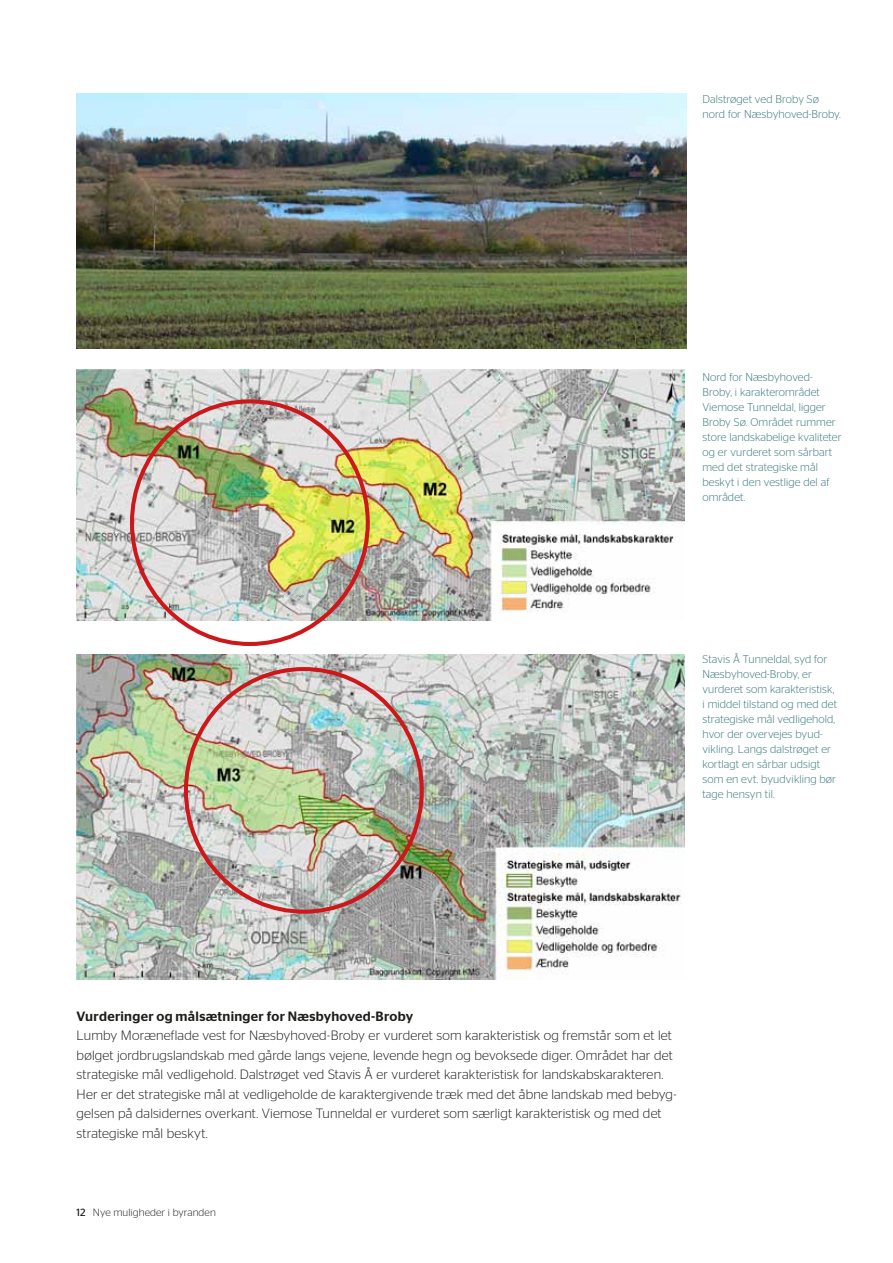
<style>
.page{position:relative;width:893px;height:1263px;background:#fff}
.page>*{position:absolute;margin:0;border:0;box-sizing:border-box;transform-origin:0 0}
.t1{font:300 13.5px/19.5px "Stag Sans";letter-spacing:.01em;color:#1d1d1b}
.t2{font:500 13.5px "Stag Sans";letter-spacing:.02em;color:#1d1d1b}
.t3{font:300 11.25px/15px "Stag Sans";letter-spacing:.01em;color:#36767e}
.t4{font:300 10.5px "Stag Sans";letter-spacing:.01em;color:#1d1d1b}
.s1{font-weight:400}
</style>
<div class="page">
<img style="left:77px;top:94px;width:609px;height:255px">
<img style="left:77px;top:370px;width:607px;height:250px">
<img style="left:77px;top:655px;width:608px;height:325px">
<p class="t3" style="left:702px;top:91px;width:140px">Dalstrøget ved Broby Sø nord for Næsbyhoved-Broby.</p>
<p class="t3" style="left:702px;top:369px;width:141px">Nord for Næsbyhoved-<br>Broby, i karakterområdet<br>Viemose Tunneldal, ligger<br>Broby Sø. Området rummer store landskabelige kvaliteter og er vurderet som sårbart med det strategiske mål beskyt i den vestlige del af området.</p>
<p class="t3" style="left:702px;top:651px;width:136px">Stavis Å Tunneldal, syd for<br>Næsbyhoved-Broby, er vurderet som karakteristisk, i middel tilstand og med det strategiske mål vedligehold, hvor der overvejes byud&shy;vikling. Langs dalstrøget er kortlagt en sårbar udsigt som en evt. byudvikling bør tage hensyn til.</p>
<p class="t2" style="left:77px;top:1008px;width:338px">Vurderinger og målsætninger for Næsbyhoved-Broby</p>
<p class="t1" style="left:77px;top:1026px;width:601px">Lumby Moræneflade vest for Næsbyhoved-Broby er vurderet som karakteristisk og fremstår som et let bølget jordbrugslandskab med gårde langs vejene, levende hegn og bevoksede diger. Området har det strategiske mål vedligehold. Dalstrøget ved Stavis Å er vurderet karakteristisk for landskabskarakteren.<br>Her er det strategiske mål at vedligeholde de karaktergivende træk med det åbne landskab med bebyg&shy;gelsen på dalsidernes overkant. Viemose Tunneldal er vurderet som særligt karakteristisk og med det strategiske mål beskyt.</p>
<p class="t4" style="left:77px;top:1206px;width:141px"><span class="s1">12</span> Nye muligheder i byranden</p>
</div>
